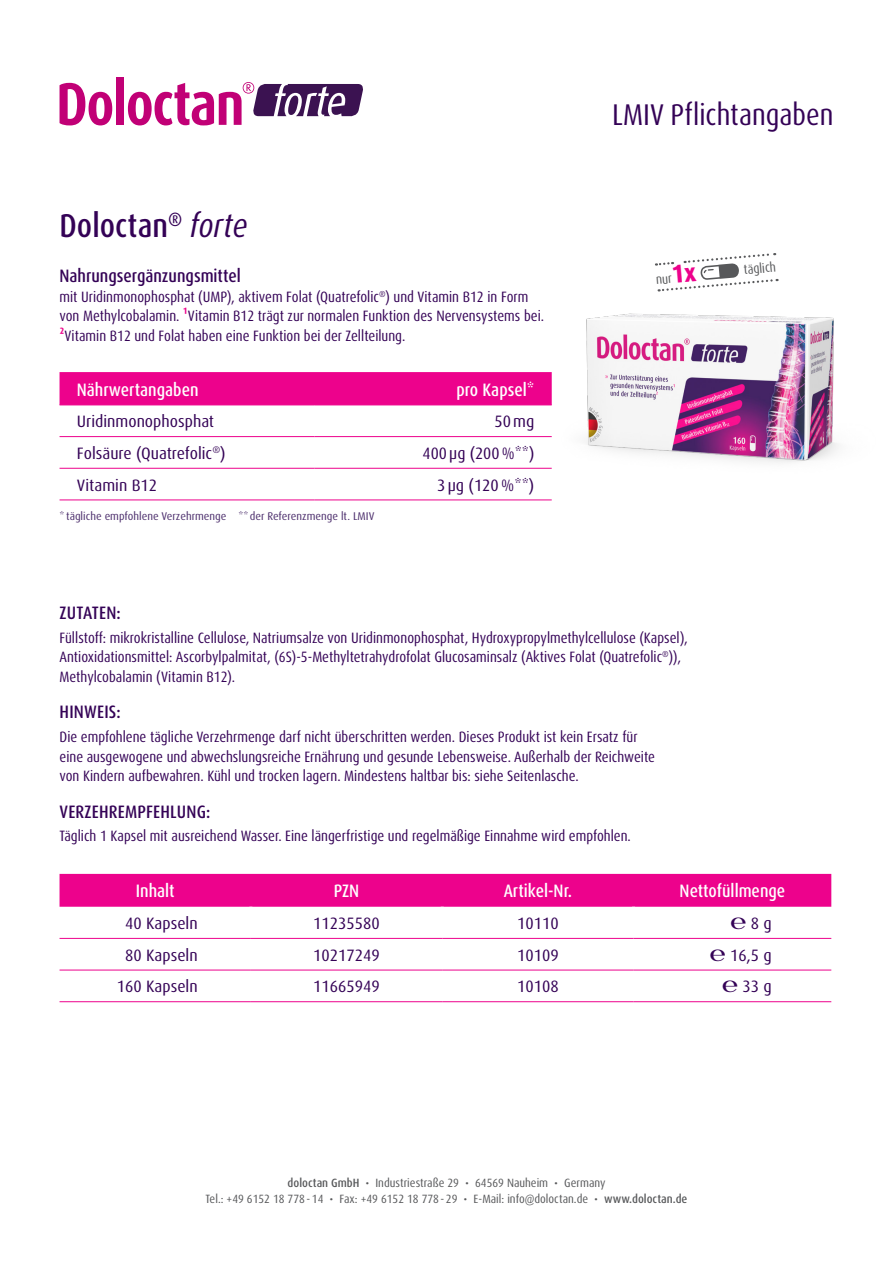
<style>
.page{position:relative;width:893px;height:1263px;background:#fff}
.page>*{position:absolute;margin:0;border:0;box-sizing:border-box;transform-origin:0 0}
.t1{font:500 condensed 33px "Dax Pro";color:#340256}
.t2{font:condensed 30px "Dax Pro";color:#340256}
.t3{font:500 condensed 18px "Dax Pro";color:#fff}
.t4{font:500 condensed 18px "Dax Pro";letter-spacing:.005em;color:#340256}
.Fließtext{font:condensed 16.5px "Dax Pro";color:#340256;scale:1.1 1}
.Fließtext-2{font:condensed 16.5px "Dax Pro";color:#340256;scale:1.08 1}
.t5{font:condensed 15px/19.5px "Dax Pro";color:#340256}
.t6{font:condensed 13.35px "Dax Pro";color:#57585a}
.Fließtext-3{font:condensed 12px "Dax Pro";color:#57585a;scale:1.05 1}
.Fließtext-4{font:condensed 11.25px "Dax Pro";color:#4d2f6d;scale:1.1 1}
.s1{font-weight:400;font-style:italic}
.s2{font-weight:700;color:#ed028c}
.s3{font-weight:300;font-stretch:normal}
.s4{font-weight:500}
</style>
<div class="page">
<div style="left:60px;top:874px;width:771px;height:33px;background:#ed028c"></div>
<hr style="left:60px;top:938px;width:191px;height:1px;background:#ed028c">
<hr style="left:251px;top:938px;width:191px;height:1px;background:#ed028c">
<hr style="left:442px;top:938px;width:192px;height:1px;background:#ed028c">
<hr style="left:634px;top:938px;width:197px;height:1px;background:#ed028c">
<hr style="left:60px;top:970px;width:191px;height:1px;background:#ed028c">
<hr style="left:251px;top:970px;width:191px;height:1px;background:#ed028c">
<hr style="left:442px;top:970px;width:192px;height:1px;background:#ed028c">
<hr style="left:634px;top:970px;width:197px;height:1px;background:#ed028c">
<hr style="left:60px;top:1001px;width:191px;height:1px;background:#ed028c">
<hr style="left:251px;top:1001px;width:191px;height:1px;background:#ed028c">
<hr style="left:442px;top:1001px;width:192px;height:1px;background:#ed028c">
<hr style="left:634px;top:1001px;width:197px;height:1px;background:#ed028c">
<div style="left:60px;top:372px;width:490px;height:33px;background:#ed028c"></div>
<hr style="left:60px;top:405px;width:255px;height:1px;background:#ed028c">
<hr style="left:315px;top:405px;width:237px;height:1px;background:#ed028c">
<hr style="left:60px;top:436px;width:255px;height:1px;background:#ed028c">
<hr style="left:315px;top:436px;width:237px;height:1px;background:#ed028c">
<hr style="left:60px;top:468px;width:255px;height:1px;background:#ed028c">
<hr style="left:315px;top:468px;width:237px;height:1px;background:#ed028c">
<hr style="left:60px;top:500px;width:255px;height:1px;background:#ed028c">
<hr style="left:315px;top:500px;width:237px;height:1px;background:#ed028c">
<svg style="left:60px;top:83px;width:52px;height:42px"></svg>
<div style="left:116px;top:78px;width:8px;height:47px;background:#c10076"></div>
<svg style="left:128px;top:82px;width:235px;height:43px"></svg>
<img style="left:550px;top:280px;width:289px;height:189px">
<svg style="left:656px;top:253px;width:122px;height:39px"></svg>
<p class="t1" style="left:60px;top:205px;width:190px">Doloctan<sup>®</sup> <span class="s1">forte</span></p>
<p class="t4" style="left:60px;top:264px;width:183px">Nahrungsergänzungsmittel</p>
<p class="t5" style="left:60px;top:287px;width:486px">mit Uridinmonophosphat (UMP), aktivem Folat (Quatrefolic<sup>®</sup>) und Vitamin B12 in Form von Methylcobalamin. <span class="s2">¹</span>Vitamin B12 trägt zur normalen Funktion des Nervensystems bei.<br><span class="s2">²</span>Vitamin B12 und Folat haben eine Funktion bei der Zellteilung.</p>
<p class="t3" style="left:77px;top:378px;width:123px">Nährwertangaben</p>
<p class="t3" style="left:456px;top:378px;width:79px">pro Kapsel*</p>
<p class="Fließtext" style="left:77px;top:411px;width:126px">Uridinmonophosphat</p>
<p class="Fließtext" style="left:494px;top:411px;width:38px">50mg</p>
<p class="Fließtext" style="left:77px;top:443px;width:137px">Folsäure (Quatrefolic<sup>®</sup>)</p>
<p class="Fließtext-2" style="left:423px;top:443px;width:105px">400 μg (200%**)</p>
<p class="Fließtext" style="left:77px;top:474px;width:75px">Vitamin B12</p>
<p class="Fließtext" style="left:437px;top:474px;width:90px">3 μg (120%**)</p>
<p class="Fließtext-4" style="left:60px;top:508px;width:288px">* tägliche empfohlene Verzehrmenge ** der Referenzmenge lt. LMIV</p>
<p class="t2" style="left:612px;top:96px;width:223px">LMIV Pflichtangaben</p>
<p class="t6" style="left:743px;top:261px;width:34px;rotate:-5deg">täglich</p>
<p class="t4" style="left:60px;top:601px;width:63px">ZUTATEN:</p>
<p class="t5" style="left:60px;top:628px;width:630px">Füllstoff: mikrokristalline Cellulose, Natriumsalze von Uridinmonophosphat, Hydroxypropylmethylcellulose (Kapsel),<br>Antioxidationsmittel: Ascorbylpalmitat, (6S)-5-Methyltetrahydrofolat Glucosaminsalz (Aktives Folat (Quatrefolic<sup>®</sup>)),<br>Methylcobalamin (Vitamin B12).</p>
<p class="t4" style="left:60px;top:700px;width:63px">HINWEIS:</p>
<p class="t5" style="left:60px;top:727px;width:597px">Die empfohlene tägliche Verzehrmenge darf nicht überschritten werden. Dieses Produkt ist kein Ersatz für eine ausgewogene und abwechslungsreiche Ernährung und gesunde Lebensweise. Außerhalb der Reichweite von Kindern aufbewahren. Kühl und trocken lagern. Mindestens haltbar bis: siehe Seitenlasche.</p>
<p class="t4" style="left:60px;top:800px;width:152px">VERZEHREMPFEHLUNG:</p>
<p class="t5" style="left:60px;top:826px;width:573px">Täglich 1 Kapsel mit ausreichend Wasser. Eine längerfristige und regelmäßige Einnahme wird empfohlen.</p>
<p class="t3" style="left:136px;top:879px;width:40px">Inhalt</p>
<p class="t3" style="left:334px;top:879px;width:27px">PZN</p>
<p class="t3" style="left:504px;top:879px;width:70px">Artikel-Nr.</p>
<p class="t3" style="left:680px;top:879px;width:107px">Nettofüllmenge</p>
<p class="Fließtext" style="left:125px;top:913px;width:67px">40 Kapseln</p>
<p class="Fließtext" style="left:313px;top:913px;width:62px">11235580</p>
<p class="Fließtext" style="left:517px;top:913px;width:39px">10110</p>
<p class="Fließtext" style="left:731px;top:913px;width:39px"><span class="s3">℮</span> 8 g</p>
<p class="Fließtext" style="left:125px;top:944px;width:67px">80 Kapseln</p>
<p class="Fließtext" style="left:313px;top:944px;width:62px">10217249</p>
<p class="Fließtext" style="left:517px;top:944px;width:39px">10109</p>
<p class="Fließtext" style="left:710px;top:944px;width:58px"><span class="s3">℮</span> 16,5 g</p>
<p class="Fließtext" style="left:117px;top:976px;width:75px">160 Kapseln</p>
<p class="Fließtext" style="left:313px;top:976px;width:62px">11665949</p>
<p class="Fließtext" style="left:517px;top:976px;width:39px">10108</p>
<p class="Fließtext" style="left:722px;top:976px;width:47px"><span class="s3">℮</span> 33 g</p>
<p class="Fließtext-3" style="left:288px;top:1175px;width:304px"><span class="s4">doloctan GmbH</span> • Industriestraße 29 • 64569 Nauheim • Germany</p>
<p class="Fließtext-3" style="left:205px;top:1191px;width:461px">Tel.: +49 6152 18 778 - 14 • Fax: +49 6152 18 778 - 29 • E-Mail: info@doloctan.de • <span class="s4">www.doloctan.de</span></p>
</div>
